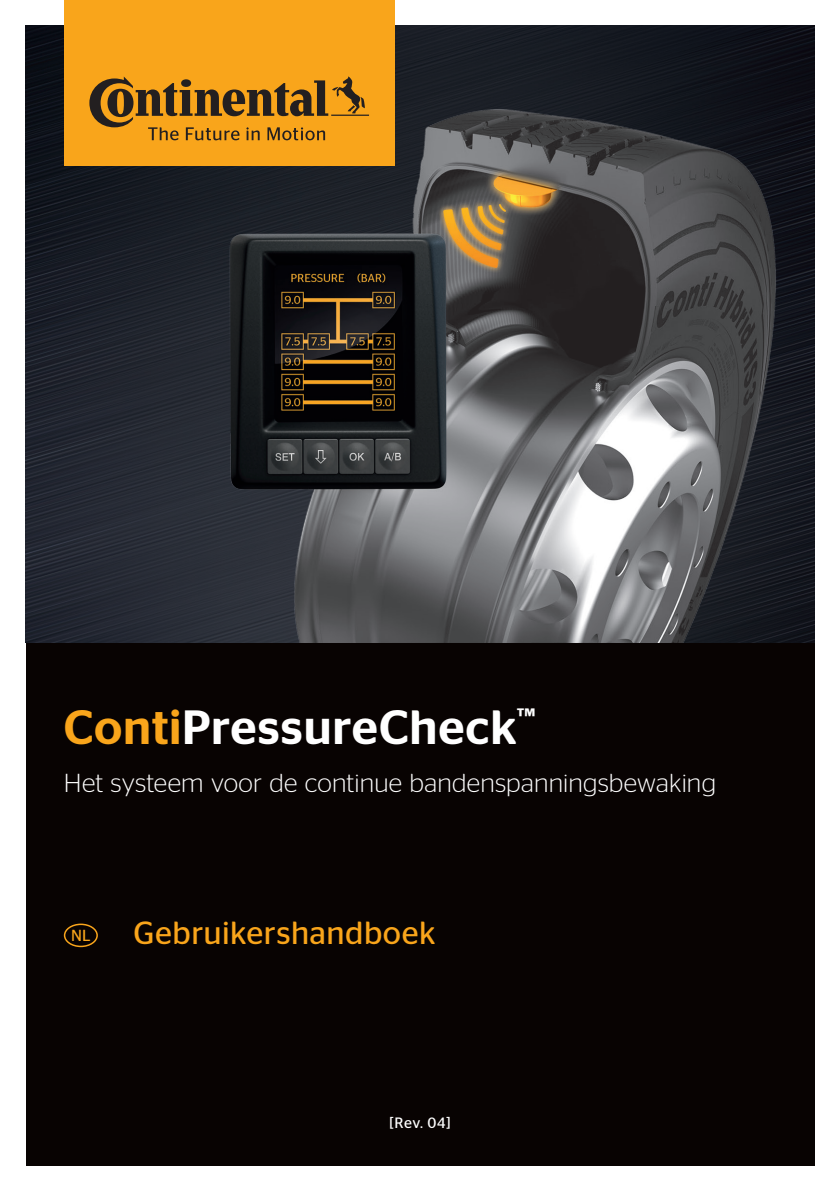
<style>
.page{position:relative;width:840px;height:1191px;background:#fff}
.page>*{position:absolute;margin:0;border:0;box-sizing:border-box;transform-origin:0 0}
.t1{font:500 48px "Continental Stag Sans";letter-spacing:.015em;color:#fff}
.t2{font:32px "Continental Stag Sans";letter-spacing:.015em;color:#f9a51b}
.t3{font:300 26px "Continental Stag Sans";letter-spacing:.005em;color:#fff}
.t4{font:16px "Continental Stag Sans";color:#f9a51b}
.t5{font:15px "Continental Stag Sans";color:#fff}
.s1{color:#f9a51b}
</style>
<div class="page">
<div style="left:26px;top:643px;width:788px;height:522px;background:#080302"></div>
<img style="left:26px;top:26px;width:788px;height:617px">
<img style="left:228px;top:104px;width:549px;height:539px">
<div style="left:64px;top:923px;width:34px;height:24px;border:2px solid #f9a51b;border-radius:50%"></div>
<div style="left:64px;top:0;width:330px;height:166px;background:#f9a51b"></div>
<svg style="left:89px;top:77px;width:280px;height:63px"></svg>
<h1 class="t1" style="left:64px;top:700px;width:473px"><span class="s1">Conti</span>PressureCheck<sup>™</sup></h1>
<p class="t3" style="left:64px;top:769px;width:653px">Het systeem voor de continue bandenspanningsbewaking</p>
<p class="t4" style="left:71px;top:926px;width:21px">NL</p>
<p class="t2" style="left:133px;top:915px;width:304px">Gebruikershandboek</p>
<p class="t5" style="left:389px;top:1114px;width:63px">[Rev. 04]</p>
</div>
